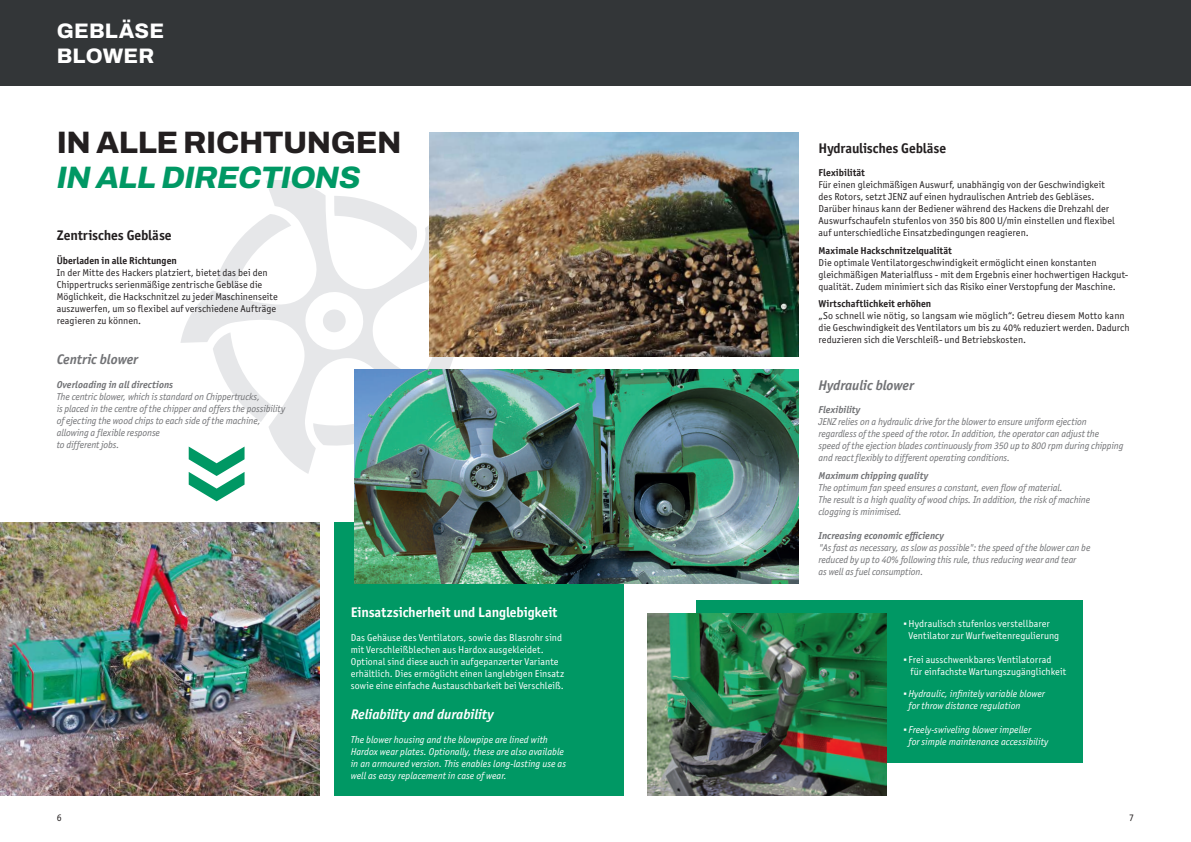
<style>
.page{position:relative;width:1191px;height:842px;background:#fff}
.page>*{position:absolute;margin:0;border:0;box-sizing:border-box;transform-origin:0 0}
.t1{font:800 31px "Archivo";letter-spacing:-.015em;color:#231f20}
.t2{font:italic 600 31px "Archivo";letter-spacing:-.02em;color:#009864}
.t3{font:800 21px/25px "Archivo";letter-spacing:.01em;color:#fff}
.t4{font:700 14px "Officina Sans ITC Pro";letter-spacing:-.005em;color:#231f20}
.t5{font:700 14px "Officina Sans ITC Pro";letter-spacing:-.01em;color:#fff}
.t6{font:italic 700 14px "Officina Sans ITC Pro";letter-spacing:-.005em;color:#717275}
.t7{font:italic 700 14px "Officina Sans ITC Pro";letter-spacing:-.005em;color:#fff}
.t8{font:10px/12px "Officina Sans ITC Pro";letter-spacing:.01em;color:#231f20}
.t9{font:italic 10px/12px "Officina Sans ITC Pro";letter-spacing:-.01em;color:#717275}
.t10{font:10px/12px "Officina Sans ITC Pro";letter-spacing:.005em;color:#fff}
.t11{font:italic 10px/12px "Officina Sans ITC Pro";color:#fff}
.t12{font:700 10px "Officina Sans ITC Pro";color:#231f20}
.t13{font:italic 700 10px "Officina Sans ITC Pro";color:#717275}
.s1{font-family:"Arial"}
.s2{font-family:"Arial";font-style:normal}
</style>
<div class="page">
<svg style="left:181px;top:180px;width:291px;height:294px"></svg>
<svg style="left:334px;top:196px;width:86px;height:54px"></svg>
<svg style="left:215px;top:214px;width:76px;height:74px"></svg>
<svg style="left:213px;top:332px;width:59px;height:90px"></svg>
<svg style="left:313px;top:406px;width:41px;height:41px"></svg>
<svg style="left:425px;top:282px;width:37px;height:88px"></svg>
<div style="left:0;top:0;width:1191px;height:85px;background:#333638"></div>
<div style="left:334px;top:522px;width:290px;height:273px;background:#009864"></div>
<img style="left:0;top:522px;width:319px;height:273px">
<div style="left:696px;top:600px;width:387px;height:163px;background:#009864"></div>
<img style="left:354px;top:370px;width:444px;height:214px">
<img style="left:429px;top:132px;width:369px;height:224px">
<img style="left:647px;top:613px;width:239px;height:182px">
<svg style="left:189px;top:447px;width:55px;height:54px"></svg>
<h2 class="t3" style="left:57px;top:18px;width:109px">GEBLÄSE<br>BLOWER</h2>
<h1 class="t1" style="left:57px;top:119px;width:346px">IN ALLE RICHTUNGEN</h1>
<h1 class="t2" style="left:57px;top:154px;width:305px">IN ALL DIRECTIONS</h1>
<h3 class="t4" style="left:57px;top:227px;width:116px">Zentrisches Gebläse</h3>
<p class="t12" style="left:57px;top:254px;width:122px">Überladen in alle Richtungen</p>
<p class="t8" style="left:57px;top:267px;width:222px">In der Mitte des Hackers platziert, bietet das bei den Chippertrucks serienmäßige zentrische Gebläse die Möglichkeit, die Hackschnitzel zu jeder Maschinenseite auszuwerfen, um so flexibel auf verschiedene Aufträge reagieren zu können.</p>
<h3 class="t6" style="left:57px;top:350px;width:83px">Centric blower</h3>
<p class="t13" style="left:57px;top:378px;width:118px">Overloading in all directions</p>
<p class="t9" style="left:57px;top:390px;width:230px">The centric blower, which is standard on Chippertrucks,<br>is placed in the centre of the chipper and offers the possibility of ejecting the wood chips to each side of the machine, allowing a flexible response<br>to different jobs.</p>
<h3 class="t5" style="left:351px;top:603px;width:208px">Einsatzsicherheit und Langlebigkeit</h3>
<p class="t10" style="left:351px;top:631px;width:215px">Das Gehäuse des Ventilators, sowie das Blasrohr sind mit Verschleißblechen aus Hardox ausgekleidet.<br>Optional sind diese auch in aufgepanzerter Variante erhältlich. Dies ermöglicht einen langlebigen Einsatz sowie eine einfache Austauschbarkeit bei Verschleiß.</p>
<h3 class="t7" style="left:351px;top:706px;width:144px">Reliability and durability</h3>
<p class="t11" style="left:351px;top:734px;width:217px">The blower housing and the blowpipe are lined with Hardox wear plates. Optionally, these are also available in an armoured version. This enables long-lasting use as well as easy replacement in case of wear.</p>
<h3 class="t4" style="left:818px;top:139px;width:129px">Hydraulisches Gebläse</h3>
<p class="t12" style="left:818px;top:166px;width:48px">Flexibilität</p>
<p class="t8" style="left:818px;top:179px;width:298px">Für einen gleichmäßigen Auswurf, unabhängig von der Geschwindigkeit des Rotors, setzt JENZ auf einen hydraulischen Antrieb des Gebläses.<br>Darüber hinaus kann der Bediener während des Hackens die Drehzahl der Auswurfschaufeln stufenlos von 350 bis 800 U/min einstellen und flexibel auf unterschiedliche Einsatzbedingungen reagieren.</p>
<p class="t12" style="left:818px;top:244px;width:135px">Maximale Hackschnitzelqualität</p>
<p class="t8" style="left:818px;top:256px;width:311px">Die optimale Ventilatorgeschwindigkeit ermöglicht einen konstanten gleichmäßigen Materialfluss - mit dem Ergebnis einer hochwertigen Hackgut&shy;qualität. Zudem minimiert sich das Risiko einer Verstopfung der Maschine.</p>
<p class="t12" style="left:818px;top:298px;width:114px">Wirtschaftlichkeit erhöhen</p>
<p class="t8" style="left:818px;top:310px;width:312px">„So schnell wie nötig, so langsam wie möglich“: Getreu diesem Motto kann die Geschwindigkeit des Ventilators um bis zu 40% reduziert werden. Dadurch reduzieren sich die Verschleiß- und Betriebskosten.</p>
<h3 class="t6" style="left:818px;top:376px;width:97px">Hydraulic blower</h3>
<p class="t13" style="left:818px;top:403px;width:43px">Flexibility</p>
<p class="t9" style="left:818px;top:415px;width:306px">JENZ relies on a hydraulic drive for the blower to ensure uniform ejection regardless of the speed of the rotor. In addition, the operator can adjust the<br>speed of the ejection blades continuously from 350 up to 800 rpm during chipping and react flexibly to different operating conditions.</p>
<p class="t13" style="left:818px;top:469px;width:111px">Maximum chipping quality</p>
<p class="t9" style="left:818px;top:481px;width:273px">The optimum fan speed ensures a constant, even flow of material.<br>The result is a high quality of wood chips. In addition, the risk of machine clogging is minimised.</p>
<p class="t13" style="left:818px;top:529px;width:127px">Increasing economic efficiency</p>
<p class="t9" style="left:818px;top:541px;width:273px">"As fast as necessary, as slow as possible": the speed of the blower can be reduced by up to 40% following this rule, thus reducing wear and tear<br>as well as fuel consumption.</p>
<p class="t10" style="left:908px;top:618px;width:152px;text-indent:-5px"><span class="s1">▪</span> Hydraulisch stufenlos verstellbarer<br>Ventilator zur Wurfweitenregulierung</p>
<p class="t10" style="left:910px;top:654px;width:157px;text-indent:-7px"><span class="s1">▪</span> Frei ausschwenkbares Ventilatorrad<br>für einfachste Wartungszugänglichkeit</p>
<p class="t11" style="left:908px;top:688px;width:138px;text-indent:-5px"><span class="s2">▪</span> Hydraulic, infinitely variable blower for throw distance regulation</p>
<p class="t11" style="left:908px;top:724px;width:141px;text-indent:-5px"><span class="s2">▪</span> Freely-swiveling blower impeller<br>for simple maintenance accessibility</p>
<p class="t8" style="left:57px;top:811px;width:6px">6</p>
<p class="t8" style="left:1129px;top:811px;width:6px">7</p>
</div>
